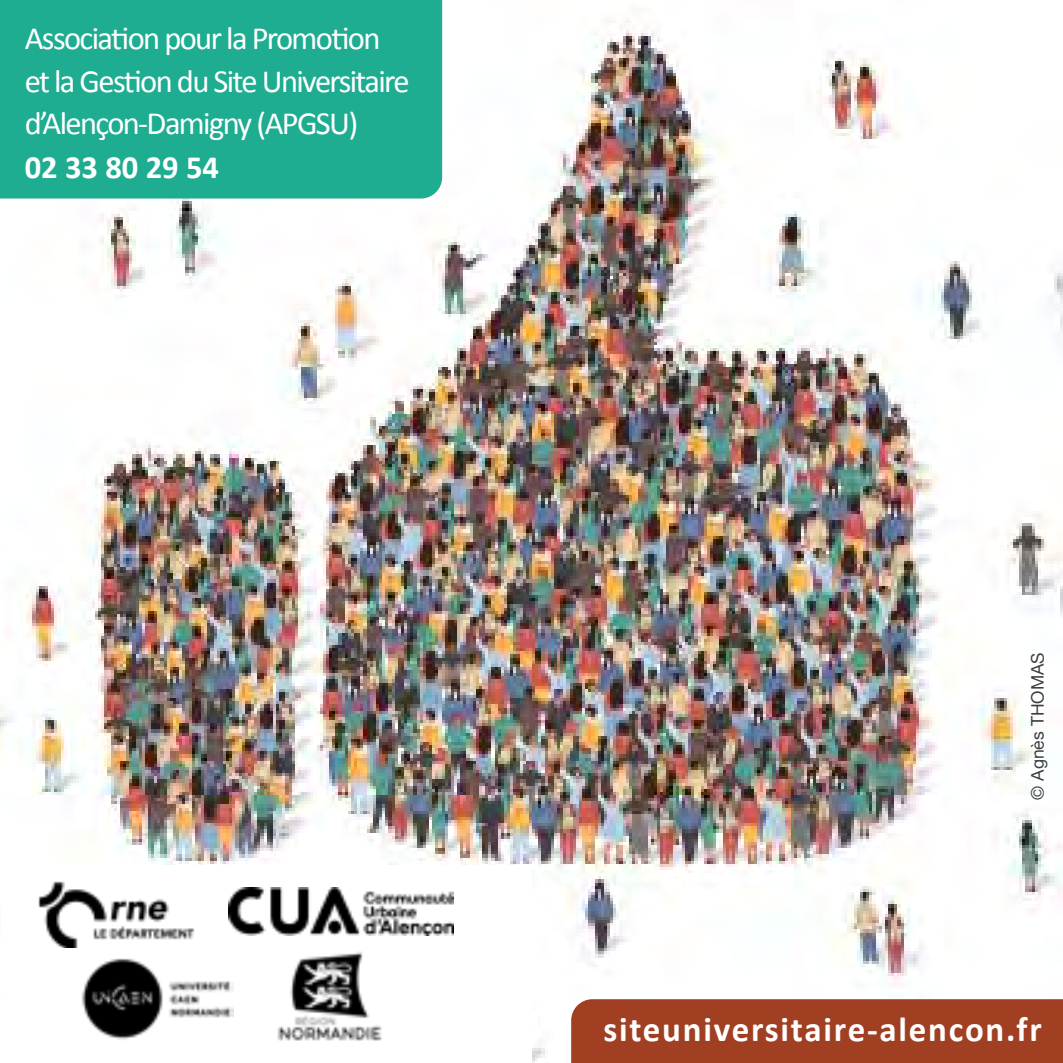
<style>
.page{position:relative;width:1063px;height:1063px;background:#fff}
.page>*{position:absolute;margin:0;border:0;box-sizing:border-box;transform-origin:0 0}
.t1{font:700 35px "Calibri";letter-spacing:.05em;color:#fff}
.t2{font:32.5px/42.5px "Calibri";letter-spacing:-.05em;color:#fff}
.t3{font:700 32.5px "Calibri";color:#fff}
.t4{font:17.5px "Alte Haas Grotesk";color:#3e3e3f}
</style>
<div class="page">
<img style="left:0;top:0;width:1063px;height:1063px">
<div style="left:1px;top:866px;width:530px;height:197px;background:#fff"></div>
<div style="left:0;top:0;width:442px;height:199px;background:#1fad92"></div>
<img style="left:38px;top:881px;width:157px;height:67px">
<img style="left:82px;top:958px;width:151px;height:82px">
<img style="left:277px;top:951px;width:105px;height:90px">
<img style="left:229px;top:888px;width:225px;height:47px">
<div style="left:571px;top:999px;width:492px;height:64px;background:#a13f22"></div>
<p class="t2" style="left:25px;top:17px;width:386px">Association pour la Promotion et la Gestion du Site Universitaire d’Alençon-Damigny (APGSU)</p>
<p class="t3" style="left:25px;top:144px;width:196px">02 33 80 29 54</p>
<p class="t4" style="left:1027px;top:800px;width:149px;rotate:-90deg">© Agnès THOMAS</p>
<p class="t1" style="left:603px;top:1005px;width:440px">siteuniversitaire-alencon.fr</p>
</div>
